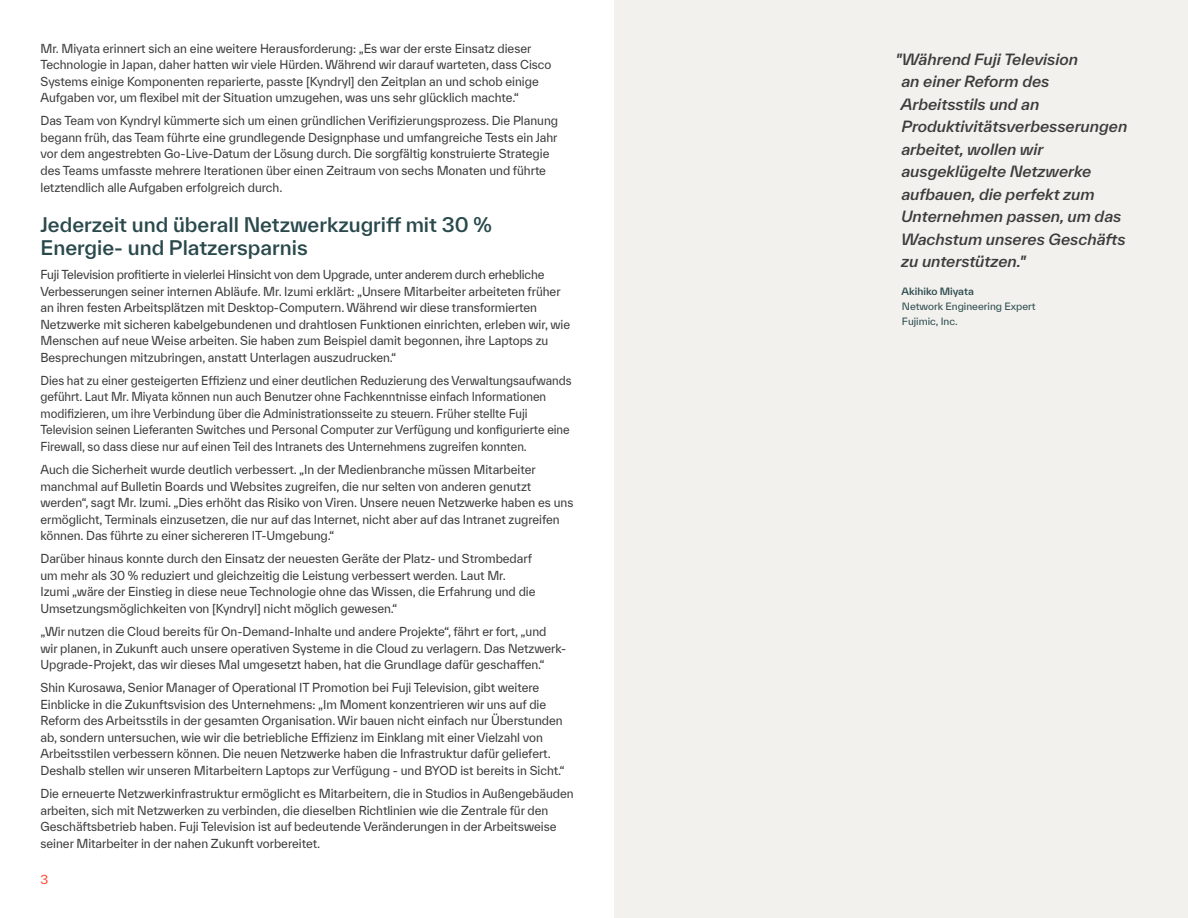
<style>
.page{position:relative;width:1188px;height:918px;background:#fff}
.page>*{position:absolute;margin:0;border:0;box-sizing:border-box;transform-origin:0 0}
.t1{font:500 19.5px/23.4px "TWK Everett";color:#2a494c}
.t2{font:italic 500 15px/22.5px "TWK Everett";color:#3d3c3c}
.t3{font:12px/16.5px "TWK Everett";letter-spacing:-.005em;color:#3d3c3c;scale:.95 1}
.t4{font:12px/16.5px "TWK Everett";letter-spacing:-.005em;color:#3d3c3c;scale:.92 1}
.t5{font:12px "TWK Everett";color:#ff462d}
.t6{font:9.75px/15px "TWK Everett";color:#2a494c}
.t7{font:500 9.75px "TWK Everett";color:#2a494c}
</style>
<div class="page">
<div style="left:614px;top:0;width:574px;height:918px;background:#f2f1ee"></div>
<p class="t3" style="left:40px;top:40px;width:539px">Mr. Miyata erinnert sich an eine weitere Herausforderung: „Es war der erste Einsatz dieser Technologie in Japan, daher hatten wir viele Hürden. Während wir darauf warteten, dass Cisco Systems einige Komponenten reparierte, passte [Kyndryl] den Zeitplan an und schob einige Aufgaben vor, um flexibel mit der Situation umzugehen, was uns sehr glücklich machte.“</p>
<p class="t3" style="left:40px;top:112px;width:546px">Das Team von Kyndryl kümmerte sich um einen gründlichen Verifizierungsprozess. Die Planung begann früh, das Team führte eine grundlegende Designphase und umfangreiche Tests ein Jahr vor dem angestrebten Go-Live-Datum der Lösung durch. Die sorgfältig konstruierte Strategie des Teams umfasste mehrere Iterationen über einen Zeitraum von sechs Monaten und führte letztendlich alle Aufgaben erfolgreich durch.</p>
<h1 class="t1" style="left:40px;top:212px;width:453px">Jederzeit und überall Netzwerkzugriff mit 30 %<br>Energie- und Platzersparnis</h1>
<p class="t3" style="left:40px;top:266px;width:559px">Fuji Television profitierte in vielerlei Hinsicht von dem Upgrade, unter anderem durch erhebliche Verbesserungen seiner internen Abläufe. Mr. Izumi erklärt: „Unsere Mitarbeiter arbeiteten früher an ihren festen Arbeitsplätzen mit Desktop-Computern. Während wir diese transformierten Netzwerke mit sicheren kabelgebundenen und drahtlosen Funktionen einrichten, erleben wir, wie Menschen auf neue Weise arbeiten. Sie haben zum Beispiel damit begonnen, ihre Laptops zu Besprechungen mitzubringen, anstatt Unterlagen auszudrucken.“</p>
<p class="t4" style="left:40px;top:372px;width:579px">Dies hat zu einer gesteigerten Effizienz und einer deutlichen Reduzierung des Verwaltungsaufwands geführt. Laut Mr. Miyata können nun auch Benutzer ohne Fachkenntnisse einfach Informationen modifizieren, um ihre Verbindung über die Administrationsseite zu steuern. Früher stellte Fuji Television seinen Lieferanten Switches und Personal Computer zur Verfügung und konfigurierte eine Firewall, so dass diese nur auf einen Teil des Intranets des Unternehmens zugreifen konnten.</p>
<p class="t3" style="left:40px;top:461px;width:562px">Auch die Sicherheit wurde deutlich verbessert. „In der Medienbranche müssen Mitarbeiter manchmal auf Bulletin Boards und Websites zugreifen, die nur selten von anderen genutzt werden“, sagt Mr. Izumi. „Dies erhöht das Risiko von Viren. Unsere neuen Netzwerke haben es uns ermöglicht, Terminals einzusetzen, die nur auf das Internet, nicht aber auf das Intranet zugreifen können. Das führte zu einer sichereren IT-Umgebung.“</p>
<p class="t3" style="left:40px;top:550px;width:523px">Darüber hinaus konnte durch den Einsatz der neuesten Geräte der Platz- und Strombedarf um mehr als 30 % reduziert und gleichzeitig die Leistung verbessert werden. Laut Mr.<br>Izumi „wäre der Einstieg in diese neue Technologie ohne das Wissen, die Erfahrung und die Umsetzungsmöglichkeiten von [Kyndryl] nicht möglich gewesen.“</p>
<p class="t3" style="left:40px;top:623px;width:555px">„Wir nutzen die Cloud bereits für On-Demand-Inhalte und andere Projekte“, fährt er fort, „und wir planen, in Zukunft auch unsere operativen Systeme in die Cloud zu verlagern. Das Netzwerk-<br>Upgrade-Projekt, das wir dieses Mal umgesetzt haben, hat die Grundlage dafür geschaffen.“</p>
<p class="t3" style="left:40px;top:679px;width:553px">Shin Kurosawa, Senior Manager of Operational IT Promotion bei Fuji Television, gibt weitere Einblicke in die Zukunftsvision des Unternehmens: „Im Moment konzentrieren wir uns auf die Reform des Arbeitsstils in der gesamten Organisation. Wir bauen nicht einfach nur Überstunden ab, sondern untersuchen, wie wir die betriebliche Effizienz im Einklang mit einer Vielzahl von Arbeitsstilen verbessern können. Die neuen Netzwerke haben die Infrastruktur dafür geliefert.<br>Deshalb stellen wir unseren Mitarbeitern Laptops zur Verfügung - und BYOD ist bereits in Sicht.“</p>
<p class="t3" style="left:40px;top:785px;width:563px">Die erneuerte Netzwerkinfrastruktur ermöglicht es Mitarbeitern, die in Studios in Außengebäuden arbeiten, sich mit Netzwerken zu verbinden, die dieselben Richtlinien wie die Zentrale für den Geschäftsbetrieb haben. Fuji Television ist auf bedeutende Veränderungen in der Arbeitsweise seiner Mitarbeiter in der nahen Zukunft vorbereitet.</p>
<p class="t5" style="left:40px;top:871px;width:21px">3 <sup>3</sup></p>
<p class="t2" style="left:901px;top:48px;width:228px;text-indent:-5px">"Während Fuji Television<br>an einer Reform des<br>Arbeitsstils und an<br>Produktivitätsverbesserungen arbeitet, wollen wir ausgeklügelte Netzwerke aufbauen, die perfekt zum<br>Unternehmen passen, um das<br>Wachstum unseres Geschäfts zu unterstützen."</p>
<p class="t7" style="left:902px;top:284px;width:74px">Akihiko Miyata</p>
<p class="t6" style="left:902px;top:298px;width:135px">Network Engineering Expert<br>Fujimic, Inc.</p>
</div>
